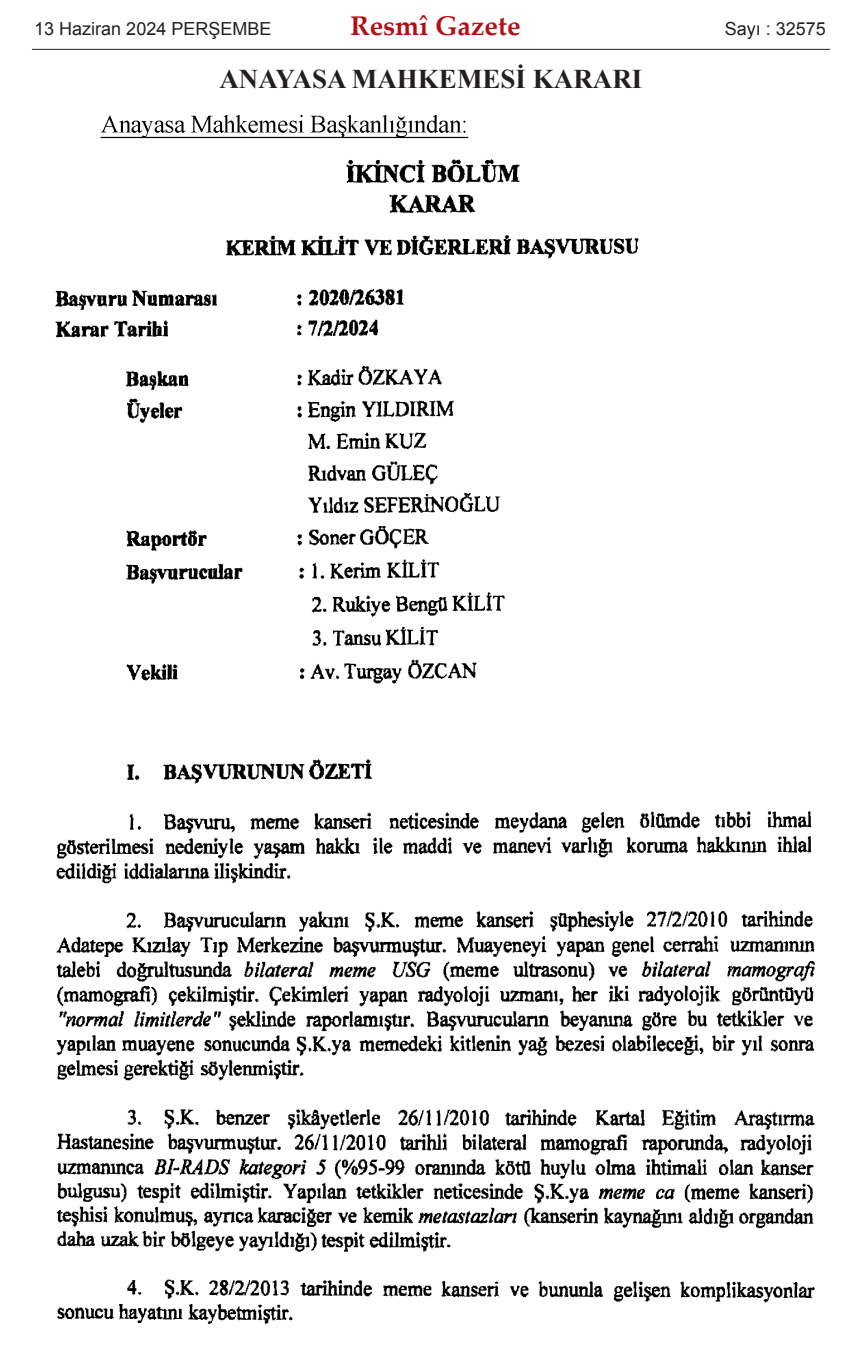
<style>
.page{position:relative;width:862px;height:1365px;background:#fff}
.page>*{position:absolute;margin:0;border:0;box-sizing:border-box;transform-origin:0 0}
.t1{font:700 27px "Times New Roman";color:#231f20}
.t2{font:700 27px "Palatino Linotype";color:#b40e16}
.t3{font:18px "Arial";color:#231f20}
</style>
<div class="page">
<img style="left:55px;top:115px;width:760px;height:1210px">
<hr style="left:32px;top:49px;width:797px;height:1px;background:#231f20">
<p class="t3" style="left:34px;top:18px;width:239px">13 Haziran 2024 PERŞEMBE</p>
<h1 class="t2" style="left:350px;top:15px;width:171px">Resmî Gazete</h1>
<p class="t3" style="left:724px;top:18px;width:103px">Sayı : 32575</p>
<h1 class="t1" style="left:219px;top:64px;width:424px">ANAYASA MAHKEMESİ KARARI</h1>
</div>
